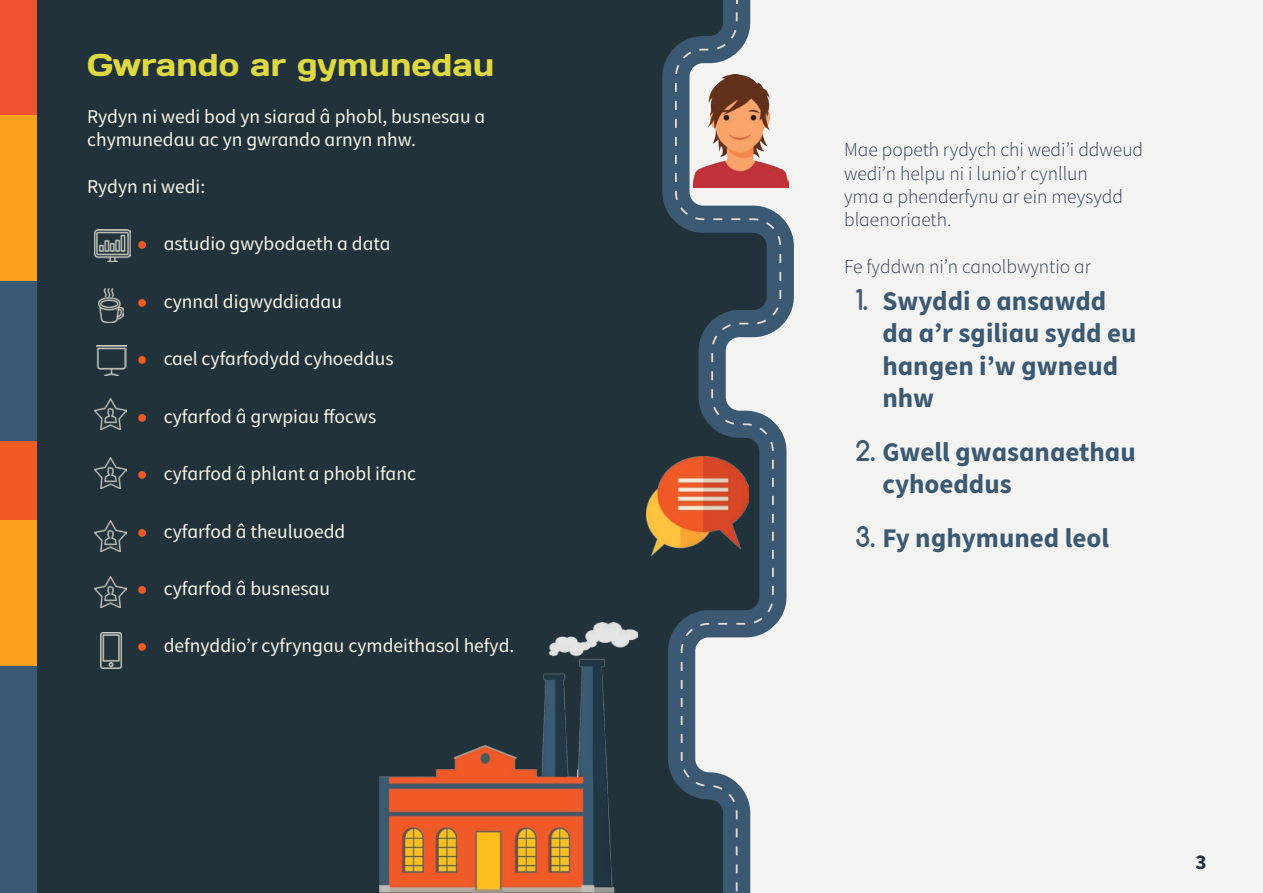
<style>
.page{position:relative;width:1263px;height:893px;background:#fff}
.page>*{position:absolute;margin:0;border:0;box-sizing:border-box;transform-origin:0 0}
.t1{font:31.5px "Days";color:#ded943}
.t2{font:700 27px/32.4px "Source Sans Pro";color:#3b5973}
.t3{font:700 21px "Source Sans Pro";color:#22323b}
.t4{font:19.5px/23.4px "Source Sans Pro";color:#f7f5e8}
.t5{font:300 19.5px/23.4px "Source Sans Pro";color:#2e3f4f}
.s1{font-family:"Arial";font-weight:700;font-size:18px;color:#f15a22}
.s2{font-family:"Comfortaa"}
</style>
<div class="page">
<div style="left:0;top:0;width:820px;height:893px;background:#22323b"></div>
<div style="left:794px;top:0;width:469px;height:893px;background:#f3f4f2"></div>
<svg style="left:662px;top:0;width:132px;height:893px"></svg>
<svg style="left:675px;top:12px;width:106px;height:879px"></svg>
<div style="left:0;top:0;width:37px;height:143px;background:#f05133"></div>
<div style="left:0;top:115px;width:37px;height:184px;background:#faa21d"></div>
<div style="left:0;top:281px;width:37px;height:184px;background:#3b5973"></div>
<div style="left:0;top:441px;width:37px;height:183px;background:#f15a22"></div>
<div style="left:0;top:520px;width:37px;height:184px;background:#faa21d"></div>
<div style="left:0;top:666px;width:37px;height:227px;background:#3b5973"></div>
<img style="left:380px;top:623px;width:258px;height:270px">
<img style="left:99px;top:288px;width:24px;height:34px">
<img style="left:97px;top:346px;width:30px;height:30px">
<img style="left:95px;top:576px;width:32px;height:31px">
<img style="left:94px;top:520px;width:32px;height:31px">
<img style="left:94px;top:458px;width:32px;height:31px">
<img style="left:95px;top:399px;width:32px;height:31px">
<img style="left:95px;top:230px;width:36px;height:32px">
<img style="left:100px;top:632px;width:22px;height:37px">
<img style="left:693px;top:75px;width:95px;height:112px">
<img style="left:646px;top:457px;width:102px;height:99px">
<h1 class="t1" style="left:87px;top:45px;width:409px">Gwrando ar gymunedau</h1>
<p class="t4" style="left:87px;top:105px;width:400px">Rydyn ni wedi bod yn siarad â phobl, busnesau a chymunedau ac yn gwrando arnyn nhw.</p>
<p class="t4" style="left:87px;top:175px;width:120px">Rydyn ni wedi:</p>
<p class="t4" style="left:137px;top:232px;width:255px"><span class="s1">●</span> astudio gwybodaeth a data</p>
<p class="t4" style="left:137px;top:290px;width:207px"><span class="s1">●</span> cynnal digwyddiadau</p>
<p class="t4" style="left:137px;top:347px;width:258px"><span class="s1">●</span> cael cyfarfodydd cyhoeddus</p>
<p class="t4" style="left:137px;top:404px;width:241px"><span class="s1">●</span> cyfarfod â grwpiau ffocws</p>
<p class="t4" style="left:137px;top:462px;width:281px"><span class="s1">●</span> cyfarfod â phlant a phobl ifanc</p>
<p class="t4" style="left:137px;top:519px;width:210px"><span class="s1">●</span> cyfarfod â theuluoedd</p>
<p class="t4" style="left:137px;top:577px;width:195px"><span class="s1">●</span> cyfarfod â busnesau</p>
<p class="t4" style="left:137px;top:634px;width:379px"><span class="s1">●</span> defnyddio’r cyfryngau cymdeithasol hefyd.</p>
<p class="t5" style="left:844px;top:138px;width:301px">Mae popeth rydych chi wedi’i ddweud wedi’n helpu ni i lunio’r cynllun<br>yma a phenderfynu ar ein meysydd blaenoriaeth.</p>
<p class="t5" style="left:844px;top:255px;width:248px">Fe fyddwn ni’n canolbwyntio ar</p>
<h2 class="t2" style="left:882px;top:284px;width:255px;text-indent:-27px"><span class="s2">1.</span> Swyddi o ansawdd da a’r sgiliau sydd eu hangen i’w gwneud nhw</h2>
<h2 class="t2" style="left:882px;top:435px;width:255px;text-indent:-27px"><span class="s2">2.</span> Gwell gwasanaethau cyhoeddus</h2>
<h2 class="t2" style="left:855px;top:521px;width:255px"><span class="s2">3.</span> Fy nghymuned leol</h2>
<p class="t3" style="left:1195px;top:848px;width:13px">3</p>
</div>
